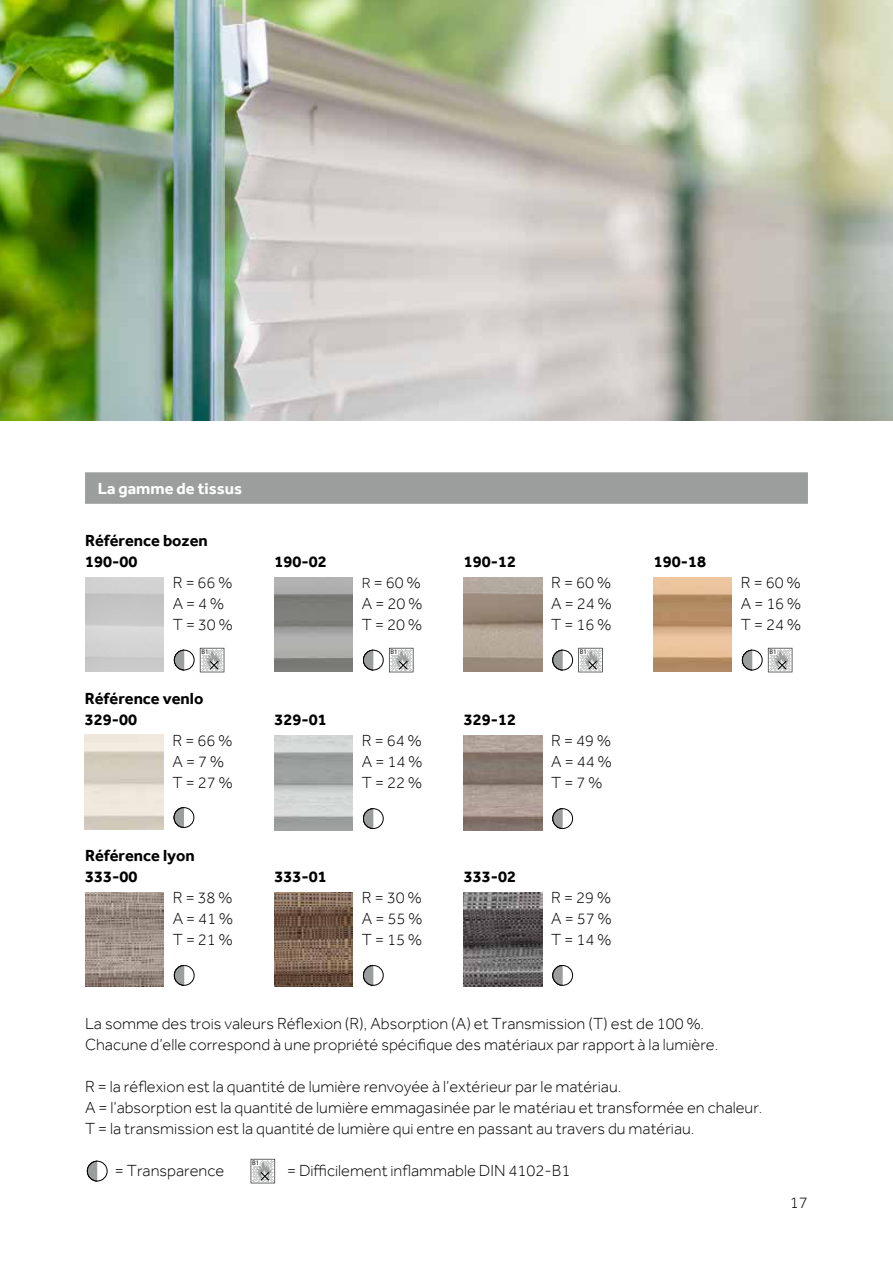
<style>
.page{position:relative;width:893px;height:1263px;background:#fff}
.page>*{position:absolute;margin:0;border:0;box-sizing:border-box;transform-origin:0 0}
.t1{font:300 16.5px/21px "Effra";color:#000;text-align:justify}
.t2{font:700 16.5px "Effra";color:#000}
.t3{font:700 16.5px "Effra";color:#fff}
.t4{font:6.75px "Myriad Pro";color:#000}
.s1{font-size:15px}
</style>
<div class="page">
<img style="left:0;top:0;width:893px;height:420px">
<img style="left:85px;top:892px;width:79px;height:95px">
<div style="left:174px;top:965px;width:21px;height:21px;border:1px solid #000;border-radius:50%"></div>
<svg style="left:173px;top:965px;width:12px;height:21px"></svg>
<div style="left:174px;top:650px;width:21px;height:20px;border:1px solid #000;border-radius:50%"></div>
<svg style="left:173px;top:649px;width:12px;height:22px"></svg>
<svg style="left:200px;top:648px;width:24px;height:24px"></svg>
<div style="left:174px;top:807px;width:20px;height:21px;border:1px solid #000;border-radius:50%"></div>
<svg style="left:173px;top:807px;width:12px;height:21px"></svg>
<div style="left:363px;top:650px;width:21px;height:20px;border:1px solid #000;border-radius:50%"></div>
<svg style="left:363px;top:649px;width:11px;height:22px"></svg>
<svg style="left:389px;top:648px;width:24px;height:24px"></svg>
<div style="left:363px;top:808px;width:21px;height:21px;border:1px solid #000;border-radius:50%"></div>
<svg style="left:363px;top:808px;width:11px;height:21px"></svg>
<img style="left:274px;top:892px;width:79px;height:95px">
<div style="left:363px;top:965px;width:21px;height:21px;border:1px solid #000;border-radius:50%"></div>
<svg style="left:363px;top:965px;width:11px;height:21px"></svg>
<img style="left:463px;top:577px;width:79px;height:95px">
<div style="left:552px;top:650px;width:21px;height:20px;border:1px solid #000;border-radius:50%"></div>
<svg style="left:552px;top:649px;width:12px;height:22px"></svg>
<svg style="left:578px;top:648px;width:25px;height:24px"></svg>
<img style="left:463px;top:736px;width:79px;height:94px">
<div style="left:552px;top:808px;width:21px;height:21px;border:1px solid #000;border-radius:50%"></div>
<svg style="left:552px;top:808px;width:12px;height:21px"></svg>
<img style="left:463px;top:892px;width:79px;height:95px">
<div style="left:552px;top:965px;width:21px;height:21px;border:1px solid #000;border-radius:50%"></div>
<svg style="left:552px;top:965px;width:12px;height:21px"></svg>
<img style="left:653px;top:577px;width:79px;height:95px">
<div style="left:742px;top:650px;width:21px;height:20px;border:1px solid #000;border-radius:50%"></div>
<svg style="left:741px;top:649px;width:12px;height:22px"></svg>
<svg style="left:768px;top:648px;width:24px;height:24px"></svg>
<div style="left:85px;top:472px;width:723px;height:32px;background:#9c9d9d"></div>
<div style="left:87px;top:1161px;width:21px;height:20px;border:1px solid #000;border-radius:50%"></div>
<svg style="left:86px;top:1160px;width:12px;height:22px"></svg>
<svg style="left:251px;top:1159px;width:24px;height:24px"></svg>
<div style="left:252px;top:1160px;width:8px;height:6px;background:#fff"></div>
<p class="t3" style="left:98px;top:478px;width:146px">La gamme de tissus</p>
<p class="t2" style="left:85px;top:531px;width:124px">Référence bozen</p>
<p class="t2" style="left:85px;top:552px;width:54px">190-00</p>
<p class="t1" style="left:173px;top:572px;width:61px;text-align:left">R = 66 %<br>A = 4 %<br>T = 30 %</p>
<p class="t4" style="left:201px;top:648px;width:9px">B1</p>
<p class="t2" style="left:85px;top:688px;width:120px">Référence venlo</p>
<p class="t2" style="left:85px;top:709px;width:54px">329-00</p>
<p class="t1" style="left:173px;top:729px;width:61px;text-align:left">R = 66 %<br>A = 7 %<br>T = 27 %</p>
<p class="t2" style="left:85px;top:846px;width:111px">Référence lyon</p>
<p class="t2" style="left:85px;top:867px;width:54px">333-00</p>
<p class="t1" style="left:173px;top:887px;width:62px">R = 38 % A = 41 % T = 21 %</p>
<p class="t2" style="left:274px;top:552px;width:54px">190-02</p>
<p class="t2" style="left:274px;top:709px;width:54px">329-01</p>
<p class="t2" style="left:274px;top:867px;width:54px">333-01</p>
<p class="t1" style="left:362px;top:572px;width:62px"><span class="s1">R</span> = 60 % A = 20 % T = 20 %</p>
<p class="t4" style="left:391px;top:648px;width:9px">B1</p>
<p class="t1" style="left:362px;top:729px;width:62px">R = 64 % A = 14 % T = 22 %</p>
<p class="t1" style="left:362px;top:887px;width:62px">R = 30 % A = 55 % T = 15 %</p>
<p class="t2" style="left:464px;top:552px;width:54px">190-12</p>
<p class="t2" style="left:464px;top:709px;width:54px">329-12</p>
<p class="t2" style="left:464px;top:867px;width:54px">333-02</p>
<p class="t1" style="left:551px;top:572px;width:62px">R = 60 % A = 24 % T = 16 %</p>
<p class="t4" style="left:580px;top:648px;width:9px">B1</p>
<p class="t1" style="left:551px;top:729px;width:62px">R = 49 % A = 44 % T = 7 %</p>
<p class="t1" style="left:551px;top:887px;width:62px">R = 29 % A = 57 % T = 14 %</p>
<p class="t2" style="left:654px;top:552px;width:54px">190-18</p>
<p class="t1" style="left:741px;top:572px;width:62px">R = 60 % A = 16 % T = 24 %</p>
<p class="t4" style="left:769px;top:648px;width:9px">B1</p>
<p class="t1" style="left:85px;top:1013px;width:635px">La somme des trois valeurs Réflexion (R), Absorption (A) et Transmission (T) est de 100 %.<br>Chacune d’elle correspond à une propriété spécifique des matériaux par rapport à la lumière.</p>
<p class="t1" style="left:85px;top:1076px;width:679px;text-align:left">R = la réflexion est la quantité de lumière renvoyée à l’extérieur par le matériau.<br>A = l’absorption est la quantité de lumière emmagasinée par le matériau et transformée en chaleur.<br>T = la transmission est la quantité de lumière qui entre en passant au travers du matériau.</p>
<p class="t1" style="left:115px;top:1160px;width:111px">= Transparence</p>
<p class="t1" style="left:287px;top:1160px;width:285px">= Difficilement inflammable DIN 4102-B1</p>
<p class="t4" style="left:252px;top:1159px;width:9px">B1</p>
<p class="t1" style="left:790px;top:1191px;width:19px">17</p>
</div>
